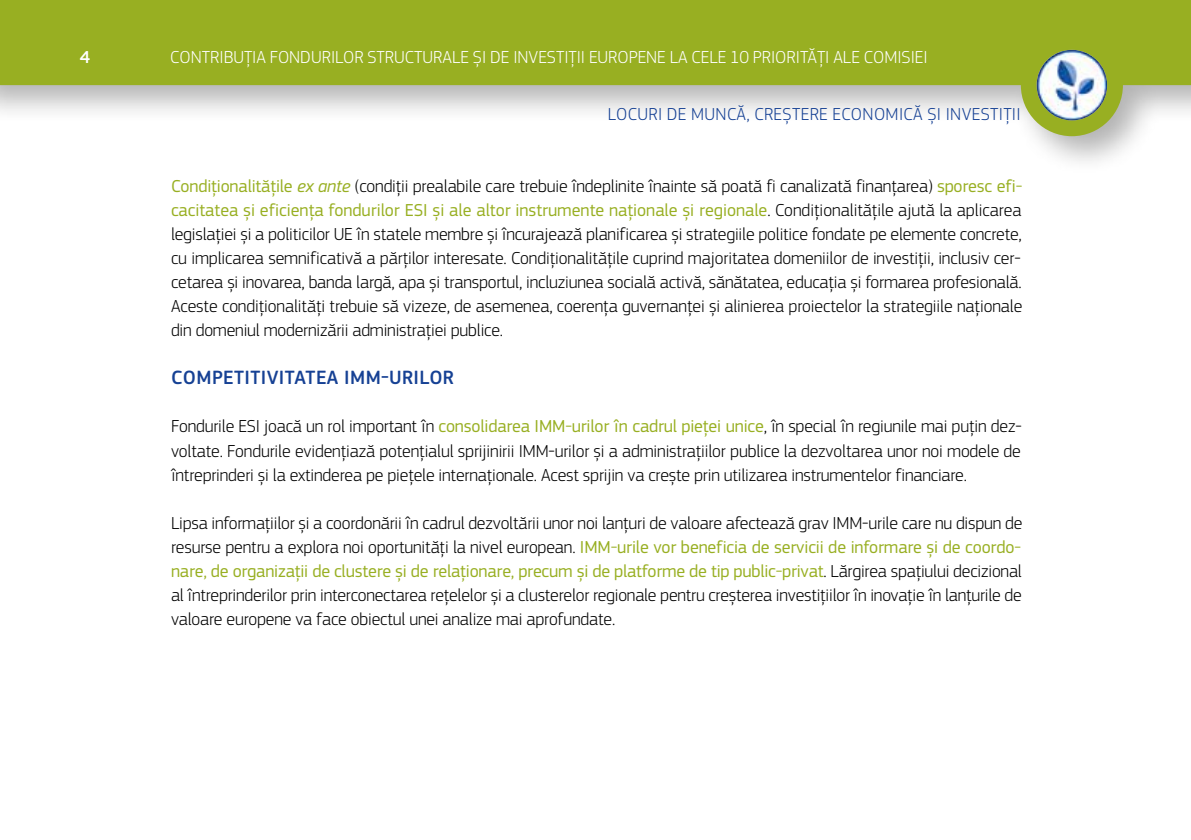
<style>
.page{position:relative;width:1191px;height:840px;background:#fff}
.page>*{position:absolute;margin:0;border:0;box-sizing:border-box;transform-origin:0 0}
.t1{font:500 20px "EC Square Sans Pro";letter-spacing:.02em;color:#164194}
.t2{font:300 18px/24px "EC Square Sans Pro";letter-spacing:-.01em;color:#000;text-align:justify}
.t3{font:300 18px "EC Square Sans Pro";color:#fff}
.t4{font:300 18px "EC Square Sans Pro";letter-spacing:.02em;color:#164194}
.t5{font:500 18px "EC Square Sans Pro";color:#fff}
.s1{font-weight:400;color:#98af22}
.s2{font-weight:400;font-style:italic;color:#98af22}
</style>
<div class="page">
<div style="left:0;top:0;width:1191px;height:174px;background:#000;opacity:.3"></div>
<div style="left:0;top:0;width:1191px;height:85px;background:#98af22"></div>
<div style="left:1020px;top:34px;width:103px;height:102px;background:#98af22;border-radius:50%"></div>
<img style="left:1036px;top:50px;width:71px;height:70px">
<p class="t5" style="left:80px;top:47px;width:12px">4</p>
<p class="t3" style="left:170px;top:47px;width:759px">CONTRIBUȚIA FONDURILOR STRUCTURALE ȘI DE INVESTIȚII EUROPENE LA CELE 10 PRIORITĂȚI ALE COMISIEI</p>
<p class="t4" style="left:608px;top:104px;width:414px">LOCURI DE MUNCĂ, CREȘTERE ECONOMICĂ ȘI INVESTIȚII</p>
<p class="t2" style="left:171px;top:174px;width:853px"><span class="s1">Condiționalitățile</span> <span class="s2">ex ante</span> (condiții prealabile care trebuie îndeplinite înainte să poată fi canalizată finanțarea) <span class="s1">sporesc efi&shy;cacitatea și eficiența fondurilor ESI și ale altor instrumente naționale și regionale</span>. Condiționalitățile ajută la aplicarea legislației și a politicilor UE în statele membre și încurajează planificarea și strategiile politice fondate pe elemente concrete, cu implicarea semnificativă a părților interesate. Condiționalitățile cuprind majoritatea domeniilor de investiții, inclusiv cer&shy;cetarea și inovarea, banda largă, apa și transportul, incluziunea socială activă, sănătatea, educația și formarea profesională.<br>Aceste condiționalități trebuie să vizeze, de asemenea, coerența guvernanței și alinierea proiectelor la strategiile naționale din domeniul modernizării administrației publice.</p>
<p class="t1" style="left:171px;top:366px;width:284px">COMPETITIVITATEA IMM-URILOR</p>
<p class="t2" style="left:171px;top:414px;width:852px">Fondurile ESI joacă un rol important în <span class="s1">consolidarea IMM-urilor în cadrul pieței unice</span>, în special în regiunile mai puțin dez&shy;voltate. Fondurile evidențiază potențialul sprijinirii IMM-urilor și a administrațiilor publice la dezvoltarea unor noi modele de întreprinderi și la extinderea pe piețele internaționale. Acest sprijin va crește prin utilizarea instrumentelor financiare.</p>
<p class="t2" style="left:171px;top:510px;width:853px">Lipsa informațiilor și a coordonării în cadrul dezvoltării unor noi lanțuri de valoare afectează grav IMM-urile care nu dispun de resurse pentru a explora noi oportunități la nivel european. <span class="s1">IMM-urile vor beneficia de servicii de informare și de coordo&shy;nare, de organizații de clustere și de relaționare, precum și de platforme de tip public-privat</span>. Lărgirea spațiului decizional al întreprinderilor prin interconectarea rețelelor și a clusterelor regionale pentru creșterea investițiilor în inovație în lanțurile de valoare europene va face obiectul unei analize mai aprofundate.</p>
</div>
